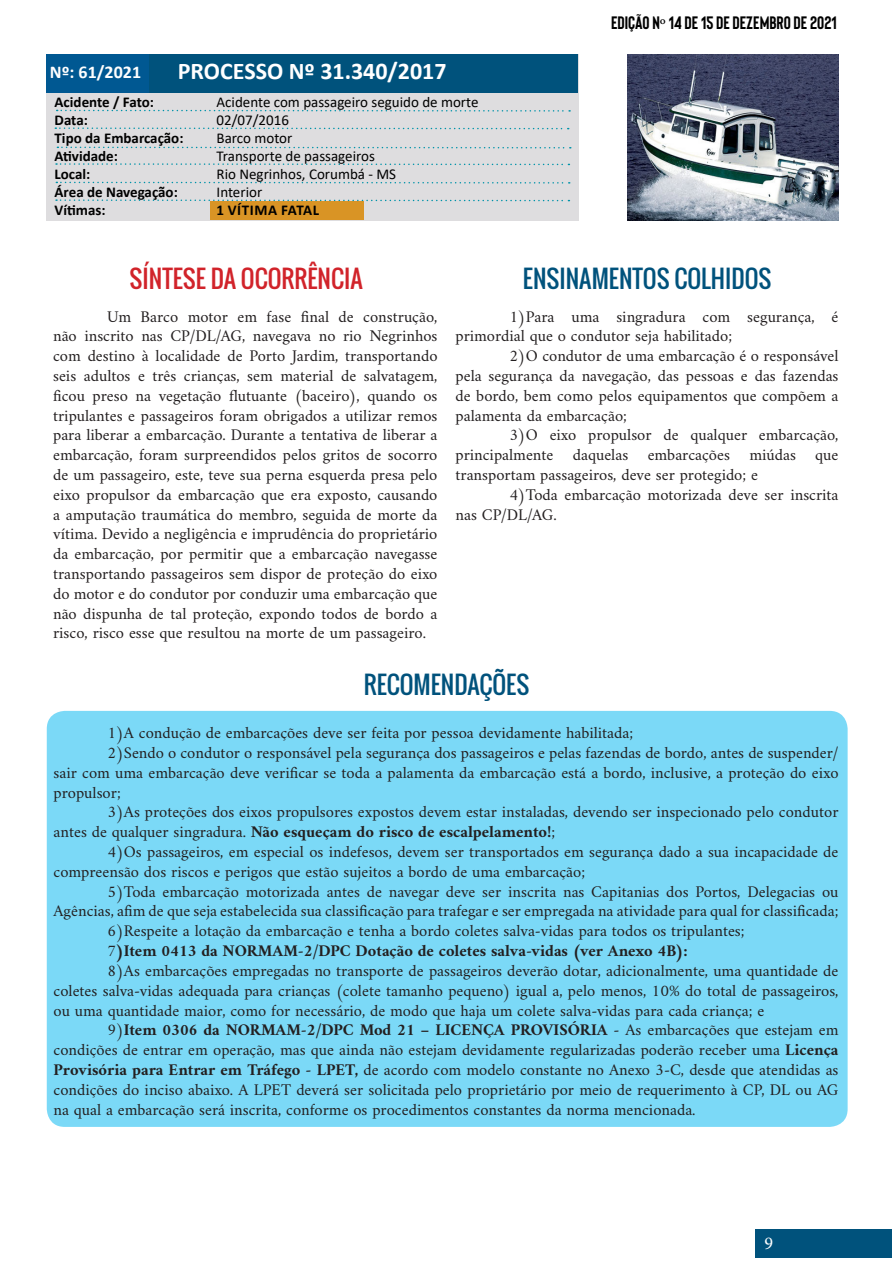
<style>
.page{position:relative;width:893px;height:1263px;background:#fff}
.page>*{position:absolute;margin:0;border:0;box-sizing:border-box;transform-origin:0 0}
.t1{font:24px "Oswald";color:#00527c}
.t2{font:700 24px "Calibri";color:#fff}
.t3{font:24px "Oswald";color:#d1232a}
.t4{font:700 18px "Bison";color:#000}
.t5{font:700 18px "Calibri";color:#fff}
.t6{font:18px "Minion Pro";color:#fff}
.t7{font:16.5px/19.8px "Amiri";color:#231f20;text-align:justify}
.t8{font:700 16.5px "Amiri";color:#231f20}
.t9{font:15px "Calibri";color:#000}
.t10{font:700 15px "Calibri";color:#000}
.t11{font:700 15px "Calibri";letter-spacing:.04em;color:#000}
.s1{font-family:"Minion Pro";font-weight:400}
.s2{font-weight:400}
.s3{font-weight:700}
</style>
<div class="page">
<div style="left:755px;top:1230px;width:137px;height:28px;background:#00527c"></div>
<div style="left:47px;top:711px;width:801px;height:416px;background:#7bd9f7;border-radius:18px"></div>
<div style="left:47px;top:54px;width:532px;height:167px;background:#dedddf"></div>
<div style="left:47px;top:54px;width:530px;height:38px;background:#00527c"></div>
<svg style="left:57px;top:110px;width:513px;height:2px"></svg>
<svg style="left:55px;top:127px;width:514px;height:2px"></svg>
<svg style="left:57px;top:147px;width:514px;height:1px"></svg>
<svg style="left:56px;top:163px;width:513px;height:2px"></svg>
<svg style="left:56px;top:182px;width:514px;height:2px"></svg>
<svg style="left:56px;top:199px;width:513px;height:2px"></svg>
<div style="left:46px;top:54px;width:103px;height:38px;background:#005892"></div>
<img style="left:627px;top:54px;width:211px;height:167px">
<p class="t5" style="left:50px;top:60px;width:93px">Nº: 61/2021</p>
<h1 class="t2" style="left:178px;top:54px;width:270px">PROCESSO Nº 31.340/2017</h1>
<p class="t10" style="left:55px;top:92px;width:101px">Acidente / Fato:</p>
<p class="t9" style="left:217px;top:92px;width:263px">Acidente com passageiro seguido de morte</p>
<p class="t10" style="left:55px;top:110px;width:35px">Data:</p>
<p class="t9" style="left:217px;top:110px;width:74px">02/07/2016</p>
<p class="t10" style="left:55px;top:128px;width:130px">Tipo da Embarcação:</p>
<p class="t9" style="left:217px;top:128px;width:77px">Barco motor</p>
<p class="t10" style="left:55px;top:146px;width:65px">Atividade:</p>
<p class="t9" style="left:217px;top:146px;width:160px">Transporte de passageiros</p>
<p class="t10" style="left:55px;top:164px;width:37px">Local:</p>
<p class="t9" style="left:217px;top:164px;width:181px">Rio Negrinhos, Corumbá - MS</p>
<p class="t10" style="left:55px;top:182px;width:125px">Área de Navegação:</p>
<p class="t9" style="left:217px;top:182px;width:47px">Interior</p>
<p class="t10" style="left:55px;top:200px;width:53px">Vítimas:</p>
<p class="t11" style="left:217px;top:200px;width:104px">1 VÍTIMA FATAL</p>
<p class="t4" style="left:611px;top:13px;width:227px">EDIÇÃO N<span class="s1">º</span> 14 DE 15 DE DEZEMBRO DE 2021</p>
<h1 class="t3" style="left:130px;top:260px;width:235px">SÍNTESE DA OCORRÊNCIA</h1>
<h1 class="t1" style="left:523px;top:260px;width:250px">ENSINAMENTOS COLHIDOS</h1>
<p class="t7" style="left:455px;top:306px;width:385px;text-indent:54px">1)Para uma singradura com segurança, é primordial que o condutor seja habilitado;</p>
<p class="t7" style="left:455px;top:345px;width:385px;text-indent:54px">2)O condutor de uma embarcação é o responsável pela segurança da navegação, das pessoas e das fazendas de bordo, bem como pelos equipamentos que compõem a palamenta da embarcação;</p>
<p class="t7" style="left:455px;top:425px;width:385px;text-indent:54px">3)O eixo propulsor de qualquer embarcação, principalmente daquelas embarcações miúdas que transportam passageiros, deve ser protegido; e</p>
<p class="t7" style="left:455px;top:484px;width:385px;text-indent:54px">4)Toda embarcação motorizada deve ser inscrita nas CP/DL/AG.</p>
<p class="t7" style="left:53px;top:306px;width:386px;text-indent:54px">Um Barco motor em fase final de construção, não inscrito nas CP/DL/AG, navegava no rio Negrinhos com destino à localidade de Porto Jardim, transportando seis adultos e três crianças, sem material de salvatagem, ficou preso na vegetação flutuante (baceiro), quando os tripulantes e passageiros foram obrigados a utilizar remos para liberar a embarcação. Durante a tentativa de liberar a embarcação, foram surpreendidos pelos gritos de socorro de um passageiro, este, teve sua perna esquerda presa pelo eixo propulsor da embarcação que era exposto, causando a amputação traumática do membro, seguida de morte da vítima. Devido a negligência e imprudência do proprietário da embarcação, por permitir que a embarcação navegasse transportando passageiros sem dispor de proteção do eixo do motor e do condutor por conduzir uma embarcação que não dispunha de tal proteção, expondo todos de bordo a risco, risco esse que resultou na morte de um passageiro.</p>
<h1 class="t1" style="left:364px;top:667px;width:167px">RECOMENDAÇÕES</h1>
<p class="t7" style="left:108px;top:723px;width:527px">1)A condução de embarcações deve ser feita por pessoa devidamente habilitada;</p>
<p class="t7" style="left:108px;top:742px;width:732px">2)Sendo o condutor o responsável pela segurança dos passageiros e pelas fazendas de bordo, antes de suspender/</p>
<p class="t7" style="left:54px;top:762px;width:786px">sair com uma embarcação deve verificar se toda a palamenta da embarcação está a bordo, inclusive, a proteção do eixo</p>
<p class="t7" style="left:54px;top:782px;width:69px">propulsor;</p>
<p class="t7" style="left:108px;top:802px;width:732px">3)As proteções dos eixos propulsores expostos devem estar instaladas, devendo ser inspecionado pelo condutor</p>
<p class="t8" style="left:54px;top:822px;width:503px"><span class="s2">antes de qualquer singradura.</span> Não esqueçam do risco de escalpelamento!<span class="s2">;</span></p>
<p class="t7" style="left:108px;top:841px;width:732px">4)Os passageiros, em especial os indefesos, devem ser transportados em segurança dado a sua incapacidade de</p>
<p class="t7" style="left:54px;top:861px;width:533px">compreensão dos riscos e perigos que estão sujeitos a bordo de uma embarcação;</p>
<p class="t7" style="left:108px;top:881px;width:732px">5)Toda embarcação motorizada antes de navegar deve ser inscrita nas Capitanias dos Portos, Delegacias ou</p>
<p class="t7" style="left:54px;top:901px;width:786px">Agências, afim de que seja estabelecida sua classificação para trafegar e ser empregada na atividade para qual for classificada;</p>
<p class="t7" style="left:108px;top:921px;width:639px">6)Respeite a lotação da embarcação e tenha a bordo coletes salva-vidas para todos os tripulantes;</p>
<p class="t8" style="left:108px;top:941px;width:582px"><span class="s2">7</span>)Item 0413 da NORMAM-2/DPC Dotação de coletes salva-vidas (ver Anexo 4B):</p>
<p class="t7" style="left:108px;top:960px;width:732px">8)As embarcações empregadas no transporte de passageiros deverão dotar, adicionalmente, uma quantidade de</p>
<p class="t7" style="left:54px;top:980px;width:786px">coletes salva-vidas adequada para crianças (colete tamanho pequeno) igual a, pelo menos, 10% do total de passageiros,</p>
<p class="t7" style="left:54px;top:1000px;width:712px">ou uma quantidade maior, como for necessário, de modo que haja um colete salva-vidas para cada criança; e</p>
<p class="t8" style="left:108px;top:1020px;width:732px"><span class="s2">9)</span>Item 0306 da NORMAM-2/DPC Mod 21 – LICENÇA PROVISÓRIA <span class="s2">- As embarcações que estejam em</span></p>
<p class="t7" style="left:54px;top:1039px;width:786px">condições de entrar em operação, mas que ainda não estejam devidamente regularizadas poderão receber uma <span class="s3">Licença</span></p>
<p class="t7" style="left:54px;top:1059px;width:786px"><span class="s3">Provisória para Entrar em Tráfego - LPET,</span> de acordo com modelo constante no Anexo 3-C, desde que atendidas as</p>
<p class="t7" style="left:54px;top:1079px;width:786px">condições do inciso abaixo. A LPET deverá ser solicitada pelo proprietário por meio de requerimento à CP, DL ou AG</p>
<p class="t7" style="left:54px;top:1099px;width:644px">na qual a embarcação será inscrita, conforme os procedimentos constantes da norma mencionada.</p>
<p class="t6" style="left:764px;top:1231px;width:10px">9</p>
</div>
